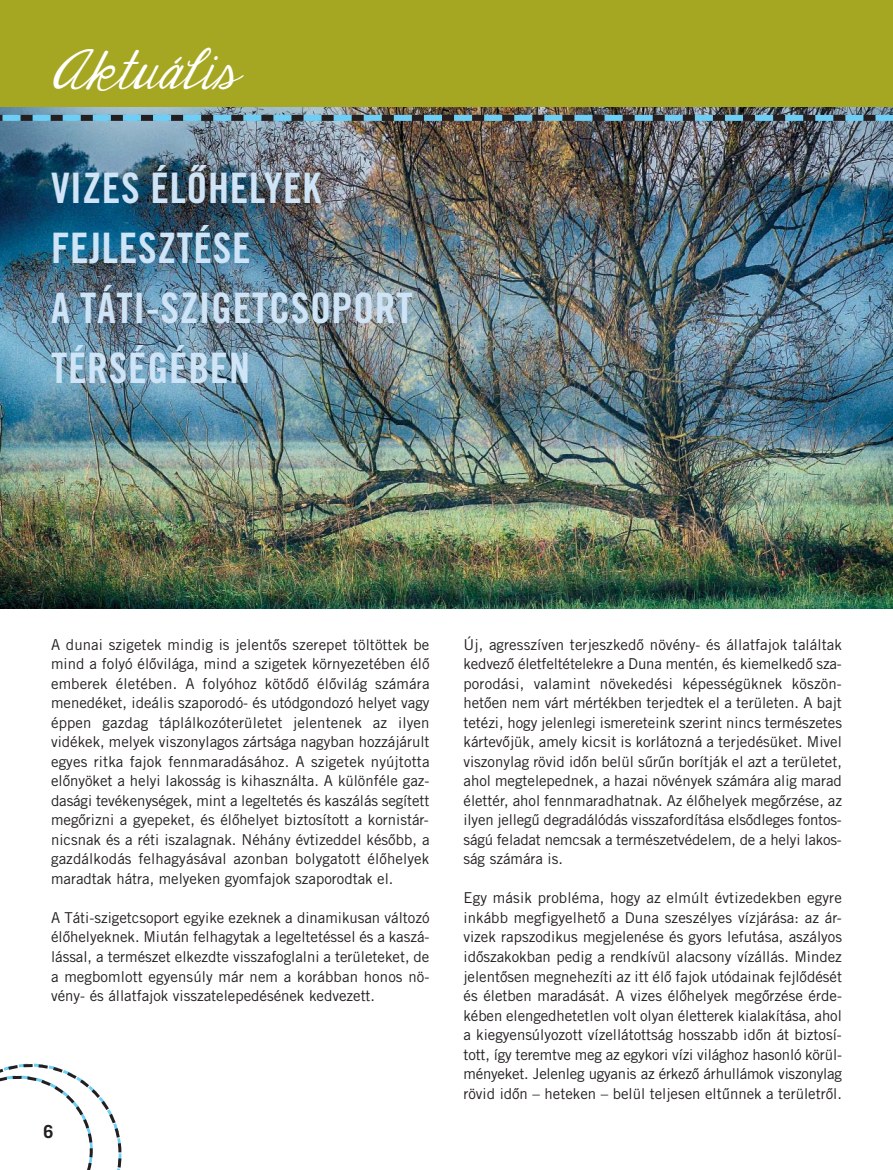
<style>
.page{position:relative;width:893px;height:1170px;background:#fff}
.page>*{position:absolute;margin:0;border:0;box-sizing:border-box;transform-origin:0 0}
.t1{font:italic 45px "Janda Elegant Handwriting";letter-spacing:.025em;color:#fff}
.t2{font:700 42px/60px "Trade Gothic M Con";letter-spacing:.015em;color:#cfe4f6}
.t3{font:700 18px "Trade Gothic M";color:#231f20}
.t4{font:15px/19.5px "Trade Gothic M";color:#231f20;text-align:justify}
</style>
<div class="page">
<img style="left:0;top:106px;width:892px;height:502px">
<svg style="left:0;top:1063px;width:122px;height:106px"></svg>
<div style="left:2px;top:1124px;width:51px;height:45px;background:#fff"></div>
<div style="left:0;top:0;width:893px;height:106px;background:#a5a723"></div>
<svg style="left:0;top:115px;width:893px;height:6px"></svg>
<div style="left:3px;top:115px;width:18px;height:6px;background:#6dcff6"></div>
<h1 class="t1" style="left:51px;top:47px;width:187px">Aktuális</h1>
<h2 class="t2" style="left:51px;top:161px;width:363px">VIZES ÉLŐHELYEK<br>FEJLESZTÉSE<br>A TÁTI-SZIGETCSOPORT<br>TÉRSÉGÉBEN</h2>
<p class="t4" style="left:51px;top:636px;width:380px">A dunai szigetek mindig is jelentős szerepet töltöttek be mind a folyó élővilága, mind a szigetek környezetében élő emberek életében. A folyóhoz kötődő élővilág számára menedéket, ideális szaporodó- és utódgondozó helyet vagy éppen gazdag táplálkozóterületet jelentenek az ilyen vidékek, melyek viszonylagos zártsága nagyban hozzájárult egyes ritka fajok fennmaradásához. A szigetek nyújtotta előnyöket a helyi lakosság is kihasználta. A különféle gaz&shy;dasági tevékenységek, mint a legeltetés és kaszálás segített megőrizni a gyepeket, és élőhelyet biztosított a kornistár&shy;nicsnak és a réti iszalagnak. Néhány évtizeddel később, a gazdálkodás felhagyásával azonban bolygatott élőhelyek maradtak hátra, melyeken gyomfajok szaporodtak el.</p>
<p class="t4" style="left:51px;top:909px;width:380px">A Táti-szigetcsoport egyike ezeknek a dinamikusan változó élőhelyeknek. Miután felhagytak a legeltetéssel és a kaszá&shy;lással, a természet elkezdte visszafoglalni a területeket, de a megbomlott egyensúly már nem a korábban honos nö&shy;vény- és állatfajok visszatelepedésének kedvezett.</p>
<p class="t3" style="left:44px;top:1124px;width:12px">6</p>
<p class="t4" style="left:463px;top:636px;width:380px">Új, agresszíven terjeszkedő növény- és állatfajok találtak kedvező életfeltételekre a Duna mentén, és kiemelkedő sza&shy;porodási, valamint növekedési képességüknek köszön&shy;hetően nem várt mértékben terjedtek el a területen. A bajt tetézi, hogy jelenlegi ismereteink szerint nincs természetes kártevőjük, amely kicsit is korlátozná a terjedésüket. Mivel viszonylag rövid időn belül sűrűn borítják el azt a területet, ahol megtelepednek, a hazai növények számára alig marad élettér, ahol fennmaradhatnak. Az élőhelyek megőrzése, az ilyen jellegű degradálódás visszafordítása elsődleges fontos&shy;ságú feladat nemcsak a természetvédelem, de a helyi lakos&shy;ság számára is.</p>
<p class="t4" style="left:463px;top:889px;width:380px">Egy másik probléma, hogy az elmúlt évtizedekben egyre inkább megfigyelhető a Duna szeszélyes vízjárása: az ár&shy;vizek rapszodikus megjelenése és gyors lefutása, aszályos időszakokban pedig a rendkívül alacsony vízállás. Mindez jelentősen megnehezíti az itt élő fajok utódainak fejlődését és életben maradását. A vizes élőhelyek megőrzése érde&shy;kében elengedhetetlen volt olyan életterek kialakítása, ahol a kiegyensúlyozott vízellátottság hosszabb időn át biztosí&shy;tott, így teremtve meg az egykori vízi világhoz hasonló körül&shy;ményeket. Jelenleg ugyanis az érkező árhullámok viszonylag rövid időn – heteken – belül teljesen eltűnnek a területről.</p>
</div>
